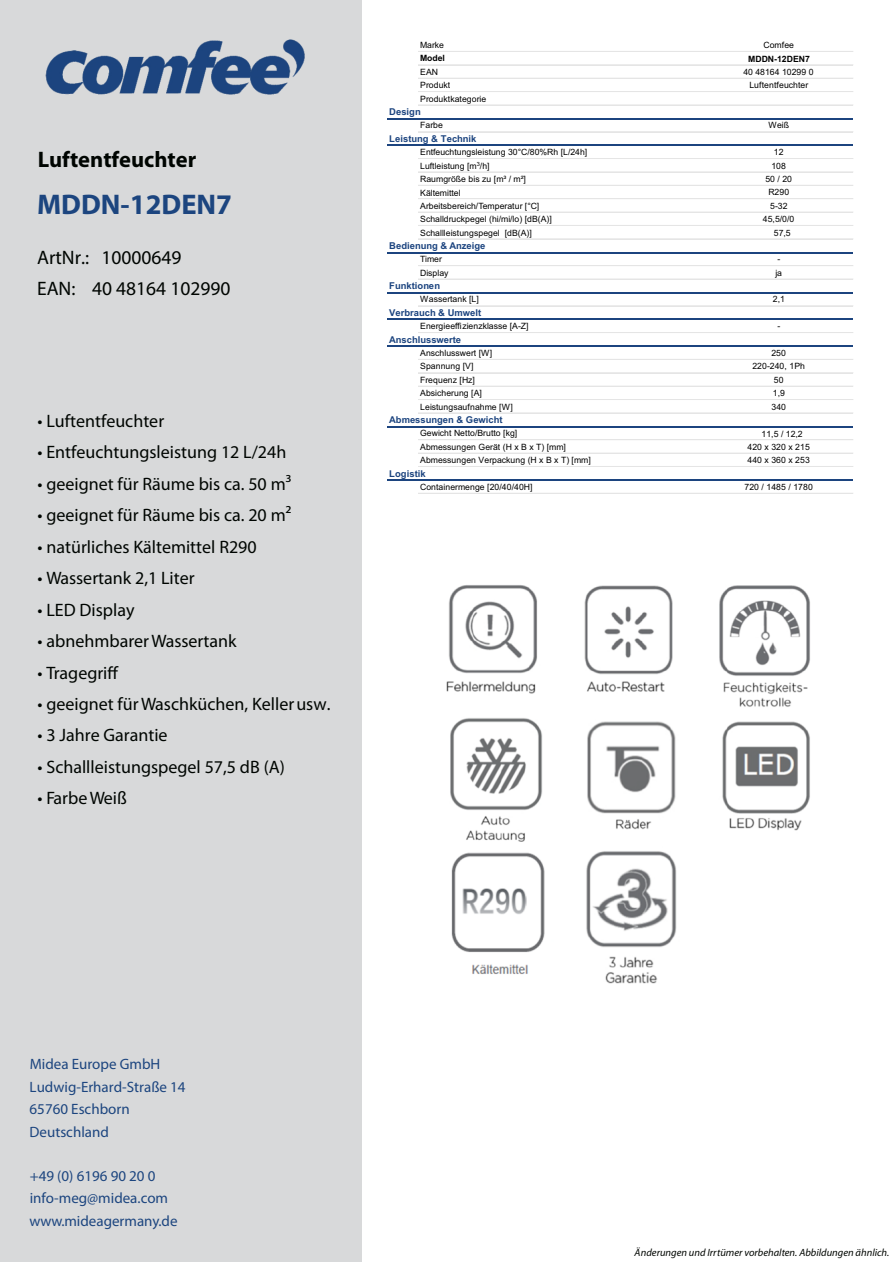
<style>
.page{position:relative;width:893px;height:1262px;background:#fff}
.page>*{position:absolute;margin:0;border:0;box-sizing:border-box;transform-origin:0 0}
.t1{font:700 28.5px "Myriad Pro";color:#1c457f}
.t2{font:700 22.5px "Myriad Pro";color:#000501}
.t3{font:19.5px/30.6px "Myriad Pro";color:#000501}
.t4{font:18px "Myriad Pro";color:#000501}
.t5{font:15px/22.5px "Myriad Pro";color:#1c457f}
.t6{font:italic 10.5px "Myriad Pro";color:#000501}
.t7{font:700 9.45px "Arial";color:#1c447f}
.t8{font:8.7px "Arial";color:#000}
.t9{font:700 8.7px "Arial";color:#000}
.t10{font:8.7px "Arial";color:#000}
</style>
<div class="page">
<div style="left:0;top:0;width:361px;height:1262px;background:#d8d9da"></div>
<hr style="left:418px;top:51px;width:434px;height:1px;background:#e5e5e5">
<hr style="left:418px;top:64px;width:434px;height:1px;background:#e5e5e5">
<hr style="left:418px;top:65px;width:434px;height:1px;background:#e5e5e5">
<hr style="left:418px;top:78px;width:434px;height:1px;background:#e5e5e5">
<hr style="left:418px;top:91px;width:434px;height:1px;background:#e5e5e5">
<hr style="left:418px;top:105px;width:434px;height:1px;background:#e5e5e5">
<hr style="left:387px;top:118px;width:465px;height:1px;background:#1c447f">
<hr style="left:418px;top:131px;width:434px;height:1px;background:#e5e5e5">
<hr style="left:418px;top:132px;width:434px;height:1px;background:#e5e5e5">
<hr style="left:387px;top:145px;width:465px;height:1px;background:#1c447f">
<hr style="left:418px;top:158px;width:434px;height:1px;background:#e5e5e5">
<hr style="left:418px;top:172px;width:434px;height:1px;background:#e5e5e5">
<hr style="left:418px;top:185px;width:434px;height:1px;background:#e5e5e5">
<hr style="left:418px;top:198px;width:434px;height:1px;background:#e5e5e5">
<hr style="left:418px;top:199px;width:434px;height:1px;background:#e5e5e5">
<hr style="left:418px;top:212px;width:434px;height:1px;background:#e5e5e5">
<hr style="left:418px;top:225px;width:434px;height:1px;background:#e5e5e5">
<hr style="left:418px;top:238px;width:434px;height:1px;background:#e5e5e5">
<hr style="left:418px;top:239px;width:434px;height:1px;background:#e5e5e5">
<hr style="left:387px;top:252px;width:465px;height:1px;background:#1c447f">
<hr style="left:418px;top:265px;width:434px;height:1px;background:#e5e5e5">
<hr style="left:418px;top:279px;width:434px;height:1px;background:#e5e5e5">
<hr style="left:387px;top:292px;width:465px;height:1px;background:#1c447f">
<hr style="left:418px;top:305px;width:434px;height:1px;background:#e5e5e5">
<hr style="left:418px;top:306px;width:434px;height:1px;background:#e5e5e5">
<hr style="left:387px;top:319px;width:465px;height:1px;background:#1c447f">
<hr style="left:418px;top:332px;width:434px;height:1px;background:#e5e5e5">
<hr style="left:387px;top:345px;width:465px;height:2px;background:#1c447f">
<hr style="left:418px;top:359px;width:434px;height:1px;background:#e5e5e5">
<hr style="left:418px;top:372px;width:434px;height:1px;background:#e5e5e5">
<hr style="left:418px;top:386px;width:434px;height:1px;background:#e5e5e5">
<hr style="left:418px;top:399px;width:434px;height:1px;background:#e5e5e5">
<hr style="left:418px;top:412px;width:434px;height:1px;background:#e5e5e5">
<hr style="left:418px;top:413px;width:434px;height:1px;background:#e5e5e5">
<hr style="left:387px;top:426px;width:465px;height:1px;background:#1c447f">
<hr style="left:418px;top:439px;width:434px;height:1px;background:#e5e5e5">
<hr style="left:418px;top:453px;width:434px;height:1px;background:#e5e5e5">
<hr style="left:418px;top:466px;width:434px;height:1px;background:#e5e5e5">
<hr style="left:387px;top:479px;width:465px;height:2px;background:#1c447f">
<hr style="left:418px;top:493px;width:434px;height:1px;background:#e5e5e5">
<img style="left:45px;top:0;width:317px;height:190px">
<img style="left:446px;top:585px;width:364px;height:398px">
<h2 class="t2" style="left:38px;top:150px;width:160px">Luftentfeuchter</h2>
<h1 class="t1" style="left:37px;top:193px;width:196px">MDDN-12DEN7</h1>
<h3 class="t3" style="left:37px;top:242px;width:195px">ArtNr.: 10000649<br>EAN: 40 48164 102990</h3>
<h3 class="t4" style="left:38px;top:413px;width:128px">• Luftentfeuchter</h3>
<h3 class="t4" style="left:38px;top:444px;width:250px">• Entfeuchtungsleistung 12 L/24h</h3>
<h3 class="t4" style="left:38px;top:476px;width:255px">• geeignet für Räume bis ca. 50 m³</h3>
<h3 class="t4" style="left:38px;top:507px;width:255px">• geeignet für Räume bis ca. 20 m²</h3>
<h3 class="t4" style="left:38px;top:539px;width:221px">• natürliches Kältemittel R290</h3>
<h3 class="t4" style="left:38px;top:570px;width:159px">• Wassertank 2,1 Liter</h3>
<h3 class="t4" style="left:38px;top:602px;width:99px">• LED Display</h3>
<h3 class="t4" style="left:38px;top:633px;width:200px">• abnehmbarer Wassertank</h3>
<h3 class="t4" style="left:38px;top:665px;width:83px">• Tragegriff</h3>
<h3 class="t4" style="left:38px;top:696px;width:294px">• geeignet für Waschküchen, Kellerusw.</h3>
<h3 class="t4" style="left:38px;top:727px;width:132px">• 3 Jahre Garantie</h3>
<h3 class="t4" style="left:38px;top:759px;width:249px">• Schallleistungspegel 57,5 dB (A)</h3>
<h3 class="t4" style="left:38px;top:790px;width:91px">• Farbe Weiß</h3>
<p class="t8" style="left:420px;top:42px;width:25px">Marke</p>
<p class="t8" style="left:763px;top:42px;width:32px">Comfee</p>
<p class="t9" style="left:420px;top:55px;width:26px">Model</p>
<p class="t9" style="left:748px;top:56px;width:63px">MDDN-12DEN7</p>
<p class="t8" style="left:420px;top:69px;width:19px">EAN</p>
<p class="t8" style="left:743px;top:69px;width:72px">40 48164 10299 0</p>
<p class="t8" style="left:420px;top:82px;width:32px">Produkt</p>
<p class="t8" style="left:749px;top:82px;width:60px">Luftentfeuchter</p>
<p class="t8" style="left:420px;top:95px;width:67px">Produktkategorie</p>
<p class="t7" style="left:389px;top:108px;width:33px">Design</p>
<p class="t8" style="left:420px;top:122px;width:24px">Farbe</p>
<p class="t8" style="left:768px;top:122px;width:22px">Weiß</p>
<p class="t7" style="left:389px;top:135px;width:89px">Leistung &amp; Technik</p>
<p class="t8" style="left:420px;top:149px;width:169px">Entfeuchtungsleistung 30°C/80%Rh [L/24h]</p>
<p class="t8" style="left:773px;top:149px;width:11px">12</p>
<p class="t8" style="left:420px;top:162px;width:71px">Luftleistung [m<sup>3</sup>/h]</p>
<p class="t8" style="left:771px;top:162px;width:16px">108</p>
<p class="t8" style="left:420px;top:176px;width:107px">Raumgröße bis zu [m³ / m²]</p>
<p class="t8" style="left:765px;top:173px;width:28px">50 / 20</p>
<p class="t10" style="left:420px;top:186px;width:42px">Kältemittel</p>
<p class="t8" style="left:768px;top:189px;width:22px">R290</p>
<p class="t8" style="left:420px;top:202px;width:121px">Arbeitsbereich/Temperatur [°C]</p>
<p class="t8" style="left:770px;top:202px;width:19px">5-32</p>
<p class="t8" style="left:420px;top:216px;width:133px">Schalldruckpegel (hi/mi/lo) [dB(A)]</p>
<p class="t8" style="left:763px;top:216px;width:33px">45,5/0/0</p>
<p class="t8" style="left:420px;top:229px;width:113px">Schallleistungspegel [dB(A)]</p>
<p class="t8" style="left:773px;top:229px;width:18px">57,5</p>
<p class="t7" style="left:389px;top:242px;width:98px">Bedienung &amp; Anzeige</p>
<p class="t8" style="left:420px;top:256px;width:23px">Timer</p>
<p class="t8" style="left:777px;top:256px;width:4px">-</p>
<p class="t8" style="left:420px;top:269px;width:30px">Display</p>
<p class="t8" style="left:775px;top:269px;width:8px">ja</p>
<p class="t7" style="left:389px;top:282px;width:52px">Funktionen</p>
<p class="t8" style="left:420px;top:296px;width:60px">Wassertank [L]</p>
<p class="t8" style="left:772px;top:296px;width:14px">2,1</p>
<p class="t7" style="left:389px;top:309px;width:93px">Verbrauch &amp; Umwelt</p>
<p class="t8" style="left:420px;top:323px;width:110px">Energieeffizienzklasse [A-Z]</p>
<p class="t8" style="left:777px;top:323px;width:4px">-</p>
<p class="t7" style="left:389px;top:336px;width:73px">Anschlusswerte</p>
<p class="t8" style="left:420px;top:350px;width:74px">Anschlusswert [W]</p>
<p class="t8" style="left:771px;top:350px;width:16px">250</p>
<p class="t8" style="left:420px;top:363px;width:55px">Spannung [V]</p>
<p class="t8" style="left:752px;top:363px;width:54px">220-240, 1Ph</p>
<p class="t8" style="left:420px;top:376px;width:56px">Frequenz [Hz]</p>
<p class="t8" style="left:773px;top:376px;width:11px">50</p>
<p class="t8" style="left:420px;top:390px;width:63px">Absicherung [A]</p>
<p class="t8" style="left:772px;top:390px;width:14px">1,9</p>
<p class="t8" style="left:420px;top:403px;width:94px">Leistungsaufnahme [W]</p>
<p class="t8" style="left:771px;top:403px;width:16px">340</p>
<p class="t7" style="left:389px;top:416px;width:115px">Abmessungen &amp; Gewicht</p>
<p class="t8" style="left:420px;top:430px;width:99px">Gewicht Netto/Brutto [kg]</p>
<p class="t8" style="left:761px;top:430px;width:43px">11,5 / 12,2</p>
<p class="t8" style="left:420px;top:443px;width:147px">Abmessungen Gerät (H x B x T) [mm]</p>
<p class="t8" style="left:747px;top:443px;width:64px">420 x 320 x 215</p>
<p class="t8" style="left:420px;top:457px;width:172px">Abmessungen Verpackung (H x B x T) [mm]</p>
<p class="t8" style="left:747px;top:457px;width:64px">440 x 360 x 253</p>
<p class="t7" style="left:389px;top:470px;width:38px">Logistik</p>
<p class="t8" style="left:420px;top:483px;width:114px">Containermenge [20/40/40H]</p>
<p class="t8" style="left:744px;top:483px;width:70px">720 / 1485 / 1780</p>
<h3 class="t5" style="left:30px;top:1054px;width:157px">Midea Europe GmbH<br>Ludwig-Erhard-Straße 14<br>65760 Eschborn<br>Deutschland</h3>
<h3 class="t5" style="left:29px;top:1166px;width:150px">+49 (0) 6196 90 20 0 info-meg@midea.com www.mideagermany.de</h3>
<p class="t6" style="left:634px;top:1247px;width:256px">Änderungen und Irrtümer vorbehalten. Abbildungen ähnlich.</p>
</div>
